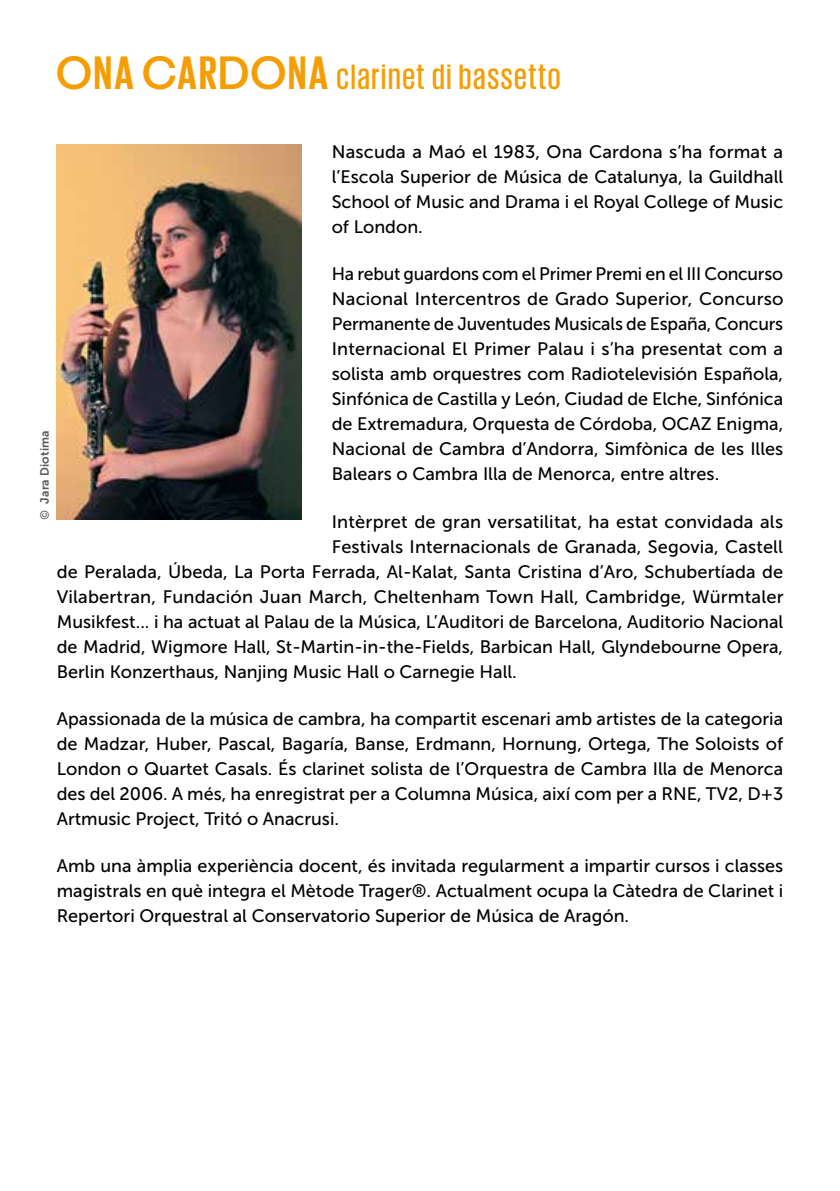
<style>
.page{position:relative;width:840px;height:1191px;background:#fff}
.page>*{position:absolute;margin:0;border:0;box-sizing:border-box;transform-origin:0 0}
.t1{font:500 36px "Giorgio Sans";letter-spacing:.05em;color:#f49e04}
.t2{font:18px/25px "Museo Sans 500";color:#000;text-align:justify}
.t3{font:12px "Museo Sans 700";letter-spacing:.01em;color:#58585a}
.s1{font-weight:700;font-size:48px}
.s2{font-family:"Museo Sans 500";font-style:italic}
</style>
<div class="page">
<img style="left:57px;top:144px;width:244px;height:375px">
<h1 class="t1" style="left:57px;top:59px;width:505px"><span class="s1">ONA CARDONA</span> clarinet di bassetto</h1>
<p class="t2" style="left:331px;top:139px;width:452px">Nascuda a Maó el 1983, Ona Cardona s’ha format a l’Escola Superior de Música de Catalunya, la Guildhall School of Music and Drama i el Royal College of Music of London.</p>
<p class="t2" style="left:331px;top:261px;width:453px">Ha rebut guardons com el Primer Premi en el III Concurso Nacional Intercentros de Grado Superior, Concurso Permanente de Juventudes Musicals de España, Concurs Internacional El Primer Palau i s’ha presentat com a solista amb orquestres com Radiotelevisión Española, Sinfónica de Castilla y León, Ciudad de Elche, Sinfónica de Extremadura, Orquesta de Córdoba, OCAZ Enigma, Nacional de Cambra d’Andorra, Simfònica de les Illes Balears o Cambra Illa de Menorca, entre altres.</p>
<p class="t2" style="left:331px;top:509px;width:452px">Intèrpret de gran versatilitat, ha estat convidada als</p>
<p class="t2" style="left:331px;top:534px;width:452px">Festivals Internacionals de Granada, Segovia, Castell</p>
<p class="t2" style="left:57px;top:559px;width:727px">de Peralada, Úbeda, La Porta Ferrada, Al-Kalat, Santa Cristina d’Aro, Schubertíada de</p>
<p class="t2" style="left:57px;top:584px;width:728px">Vilabertran, Fundación Juan March, Cheltenham Town Hall, Cambridge, Würmtaler</p>
<p class="t2" style="left:57px;top:609px;width:727px">Musikfest... i ha actuat al Palau de la Música, L’Auditori de Barcelona, Auditorio Nacional</p>
<p class="t2" style="left:57px;top:634px;width:727px">de Madrid, Wigmore Hall, St-Martin-in-the-Fields, Barbican Hall, Glyndebourne Opera,</p>
<p class="t2" style="left:57px;top:659px;width:461px">Berlin Konzerthaus, Nanjing Music Hall o Carnegie Hall.</p>
<p class="t2" style="left:57px;top:706px;width:727px">Apassionada de la música de cambra, ha compartit escenari amb artistes de la categoria de Madzar, Huber, Pascal, Bagaría, Banse, Erdmann, Hornung, Ortega, The Soloists of London o Quartet Casals. És clarinet solista de l’Orquestra de Cambra Illa de Menorca des del 2006. A més, ha enregistrat per a Columna Música, així com per a RNE, TV2, D+3<br>Artmusic Project, Tritó o Anacrusi.</p>
<p class="t2" style="left:57px;top:853px;width:727px">Amb una àmplia experiència docent, és invitada regularment a impartir cursos i classes magistrals en què integra el Mètode Trager®. Actualment ocupa la Càtedra de Clarinet i Repertori Orquestral al Conservatorio Superior de Música de Aragón.</p>
<p class="t3" style="left:38px;top:519px;width:90px;rotate:-90deg"><span class="s2">©</span> Jara Diotima</p>
</div>
